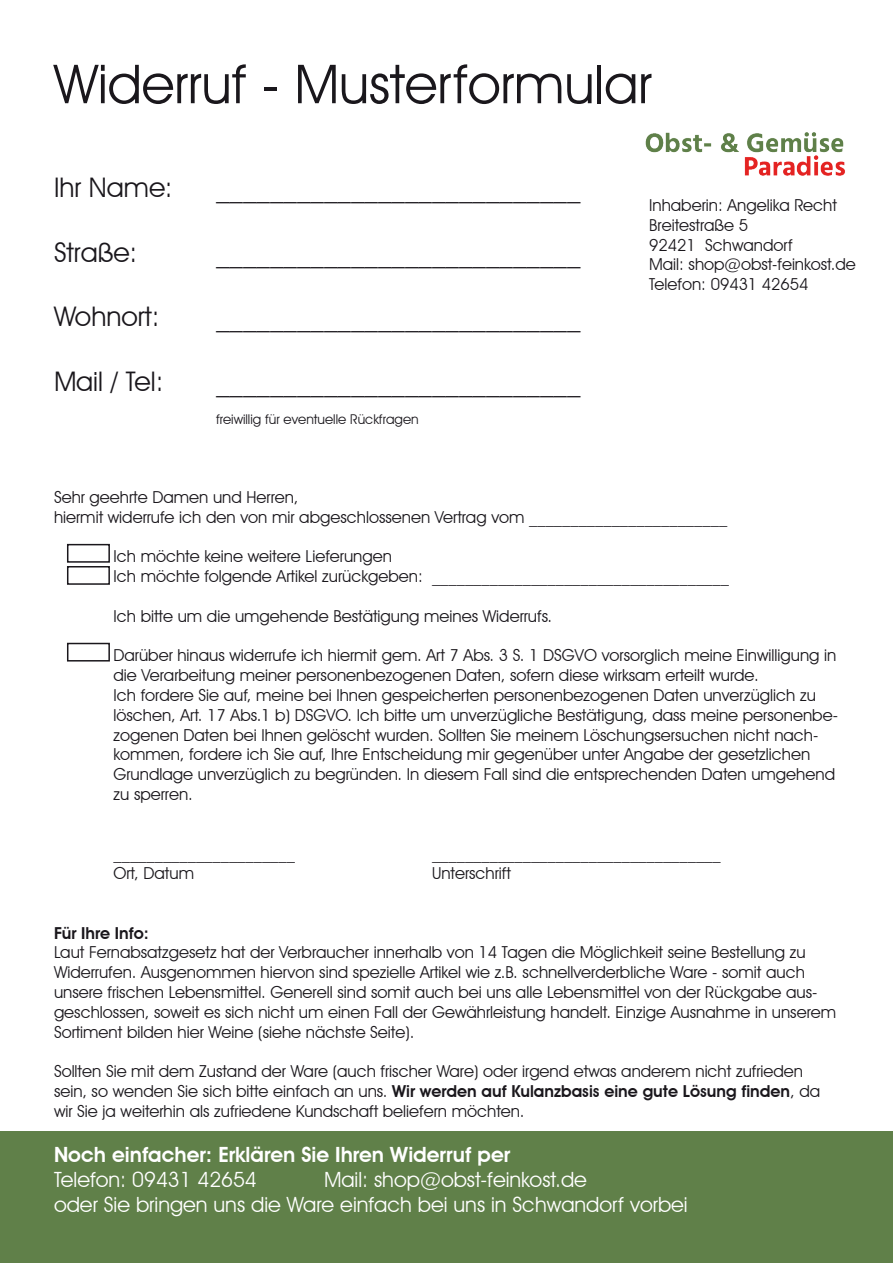
<style>
.page{position:relative;width:893px;height:1263px;background:#fff}
.page>*{position:absolute;margin:0;border:0;box-sizing:border-box;transform-origin:0 0}
.t1{font:54px "Avant Garde IT Cby BT";color:#1a171c}
.t2{font:27px "Avant Garde IT Cby BT";color:#1a171c}
.t3{font:21px "Avant Garde IT Cby BT";color:#fff}
.t4{font:600 21px "Avant Garde IT Cby BT";color:#fff}
.t5{font:16.5px/19.8px "Avant Garde IT Cby BT";color:#1a171c}
.t6{font:600 16.5px "Avant Garde IT Cby BT";color:#1a171c}
.t7{font:13.5px "Avant Garde IT Cby BT";color:#1a171c}
.s1{font-weight:600}
</style>
<div class="page">
<div style="left:0;top:1132px;width:893px;height:131px;background:#608049"></div>
<img style="left:645px;top:132px;width:200px;height:44px">
<div style="left:67px;top:544px;width:43px;height:19px;border:2px solid #1a171c"></div>
<div style="left:67px;top:566px;width:43px;height:19px;border:2px solid #1a171c"></div>
<div style="left:67px;top:643px;width:43px;height:18px;border:2px solid #1a171c"></div>
<p class="t1" style="left:54px;top:51px;width:599px">Widerruf - Musterformular</p>
<p class="t2" style="left:54px;top:171px;width:120px">Ihr Name:</p>
<p class="t2" style="left:54px;top:236px;width:85px">Straße:</p>
<p class="t2" style="left:54px;top:300px;width:107px">Wohnort:</p>
<p class="t2" style="left:54px;top:365px;width:111px">Mail / Tel:</p>
<p class="t2" style="left:216px;top:171px;width:366px">___________________________</p>
<p class="t2" style="left:216px;top:236px;width:366px">___________________________</p>
<p class="t2" style="left:216px;top:300px;width:366px">___________________________</p>
<p class="t2" style="left:216px;top:365px;width:366px">___________________________</p>
<p class="t7" style="left:216px;top:411px;width:204px">freiwillig für eventuelle Rückfragen</p>
<p class="t5" style="left:649px;top:195px;width:189px">Inhaberin: Angelika Recht</p>
<p class="t5" style="left:649px;top:215px;width:101px">Breitestraße 5</p>
<p class="t5" style="left:649px;top:235px;width:145px">92421 Schwandorf</p>
<p class="t5" style="left:649px;top:254px;width:208px">Mail: shop@obst-feinkost.de</p>
<p class="t5" style="left:649px;top:274px;width:161px">Telefon: 09431 42654</p>
<p class="t5" style="left:54px;top:487px;width:246px">Sehr geehrte Damen und Herren,</p>
<p class="t5" style="left:54px;top:507px;width:675px">hiermit widerrufe ich den von mir abgeschlossenen Vertrag vom ________________________</p>
<p class="t5" style="left:114px;top:546px;width:280px">Ich möchte keine weitere Lieferungen</p>
<p class="t5" style="left:114px;top:566px;width:617px">Ich möchte folgende Artikel zurückgeben: ____________________________________</p>
<p class="t5" style="left:114px;top:606px;width:440px">Ich bitte um die umgehende Bestätigung meines Widerrufs.</p>
<p class="t5" style="left:114px;top:645px;width:726px">Darüber hinaus widerrufe ich hiermit gem. Art 7 Abs. 3 S. 1 DSGVO vorsorglich meine Einwilligung in die Verarbeitung meiner personenbezogenen Daten, sofern diese wirksam erteilt wurde.<br>Ich fordere Sie auf, meine bei Ihnen gespeicherten personenbezogenen Daten unverzüglich zu löschen, Art. 17 Abs.1 b) DSGVO. Ich bitte um unverzügliche Bestätigung, dass meine personenbe&shy;zogenen Daten bei Ihnen gelöscht wurden. Sollten Sie meinem Löschungsersuchen nicht nach&shy;kommen, fordere ich Sie auf, Ihre Entscheidung mir gegenüber unter Angabe der gesetzlichen Grundlage unverzüglich zu begründen. In diesem Fall sind die entsprechenden Daten umgehend zu sperren.</p>
<p class="t5" style="left:114px;top:843px;width:183px">______________________</p>
<p class="t5" style="left:432px;top:843px;width:290px">___________________________________</p>
<p class="t5" style="left:114px;top:863px;width:82px">Ort, Datum</p>
<p class="t5" style="left:432px;top:863px;width:80px">Unterschrift</p>
<p class="t6" style="left:54px;top:923px;width:96px">Für Ihre Info:</p>
<p class="t5" style="left:54px;top:942px;width:784px">Laut Fernabsatzgesetz hat der Verbraucher innerhalb von 14 Tagen die Möglichkeit seine Bestellung zu Widerrufen. Ausgenommen hiervon sind spezielle Artikel wie z.B. schnellverderbliche Ware - somit auch unsere frischen Lebensmittel. Generell sind somit auch bei uns alle Lebensmittel von der Rückgabe aus&shy;geschlossen, soweit es sich nicht um einen Fall der Gewährleistung handelt. Einzige Ausnahme in unserem Sortiment bilden hier Weine (siehe nächste Seite).</p>
<p class="t5" style="left:54px;top:1061px;width:768px">Sollten Sie mit dem Zustand der Ware (auch frischer Ware) oder irgend etwas anderem nicht zufrieden sein, so wenden Sie sich bitte einfach an uns. <span class="s1">Wir werden auf Kulanzbasis eine gute Lösung finden</span>, da wir Sie ja weiterhin als zufriedene Kundschaft beliefern möchten.</p>
<p class="t4" style="left:54px;top:1142px;width:458px">Noch einfacher: Erklären Sie Ihren Widerruf per</p>
<p class="t3" style="left:54px;top:1167px;width:204px">Telefon: 09431 42654</p>
<p class="t3" style="left:324px;top:1167px;width:264px">Mail: shop@obst-feinkost.de</p>
<p class="t3" style="left:54px;top:1192px;width:635px">oder Sie bringen uns die Ware einfach bei uns in Schwandorf vorbei</p>
</div>
